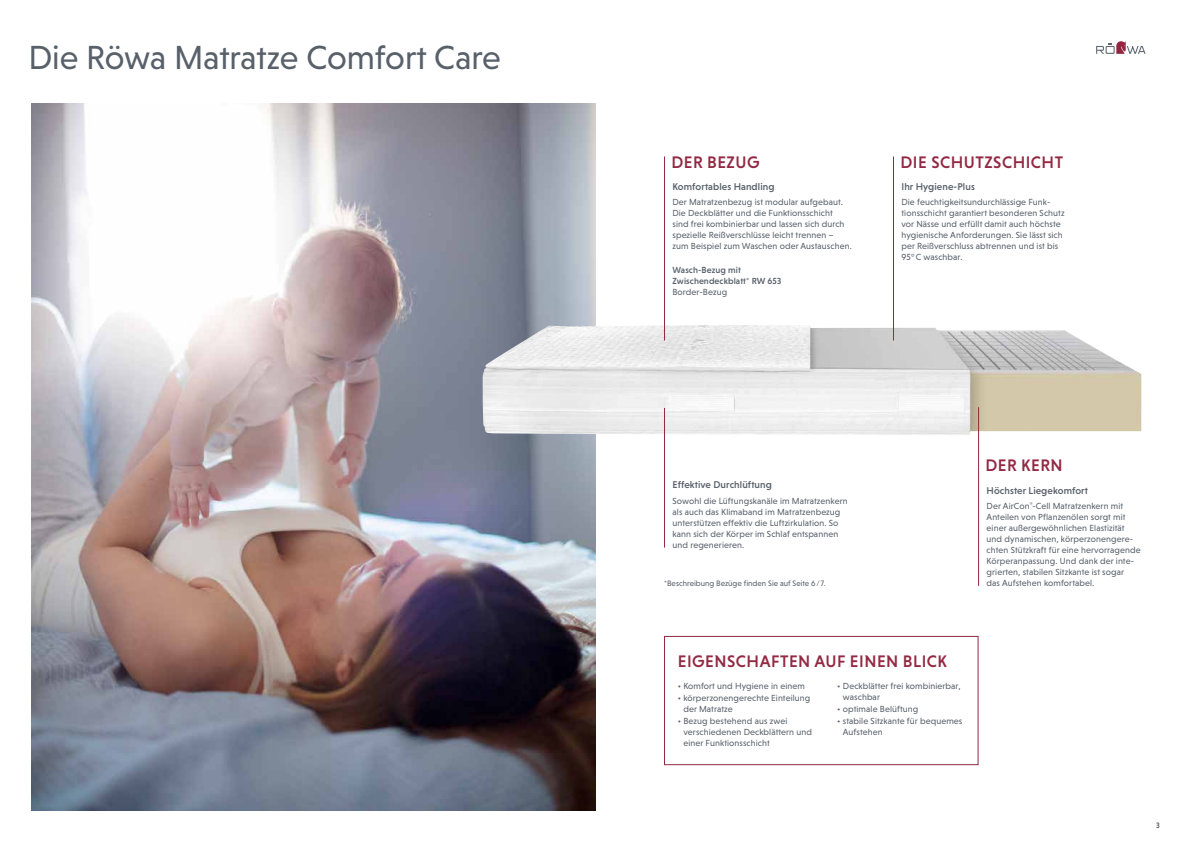
<style>
.page{position:relative;width:1191px;height:842px;background:#fff}
.page>*{position:absolute;margin:0;border:0;box-sizing:border-box;transform-origin:0 0}
.t1{font:34px "Niveau Grotesk";letter-spacing:-.005em;color:#58606a}
.t2{font:500 17px "Niveau Grotesk";letter-spacing:.03em;color:#932943}
.t3{font:500 10px "Niveau Grotesk";letter-spacing:.01em;color:#58606a}
.t4{font:9px/11px "Niveau Grotesk";letter-spacing:.01em;color:#58606a}
.t5{font:500 9px/11px "Niveau Grotesk";letter-spacing:.01em;color:#58606a}
.t6{font:8px "Niveau Grotesk";color:#58606a}
.t7{font:500 8px "Niveau Grotesk";color:#58606a}
</style>
<div class="page">
<svg style="left:1096px;top:41px;width:49px;height:13px"></svg>
<img style="left:31px;top:103px;width:564px;height:708px">
<img style="left:482px;top:325px;width:659px;height:110px">
<hr style="left:664px;top:156px;width:1px;height:184px;background:#932943">
<hr style="left:893px;top:156px;width:1px;height:184px;background:#932943">
<div style="left:664px;top:636px;width:314px;height:129px;border:1px solid #932943"></div>
<hr style="left:978px;top:407px;width:1px;height:179px;background:#932943">
<hr style="left:664px;top:408px;width:1px;height:139px;background:#932943">
<h1 class="t1" style="left:28px;top:38px;width:474px">Die Röwa Matratze Comfort Care</h1>
<h2 class="t2" style="left:671px;top:153px;width:90px">DER BEZUG</h2>
<h2 class="t2" style="left:900px;top:153px;width:164px">DIE SCHUTZSCHICHT</h2>
<p class="t3" style="left:672px;top:181px;width:103px">Komfortables Handling</p>
<p class="t4" style="left:672px;top:197px;width:181px">Der Matratzenbezug ist modular aufgebaut.<br>Die Deckblätter und die Funktionsschicht<br>sind frei kombinierbar und lassen sich durch spezielle Reißverschlüsse leicht trennen – zum Beispiel zum Waschen oder Austauschen.</p>
<p class="t5" style="left:672px;top:264px;width:110px">Wasch-Bezug mit<br>Zwischendeckblatt* RW 653</p>
<p class="t4" style="left:672px;top:286px;width:56px">Border-Bezug</p>
<p class="t3" style="left:901px;top:181px;width:75px">Ihr Hygiene-Plus</p>
<p class="t4" style="left:901px;top:197px;width:165px">Die feuchtigkeitsundurchlässige Funk&shy;tionsschicht garantiert besonderen Schutz vor Nässe und erfüllt damit auch höchste hygienische Anforderungen. Sie lässt sich per Reißverschluss abtrennen und ist bis 95°C waschbar.</p>
<p class="t3" style="left:672px;top:479px;width:101px">Effektive Durchlüftung</p>
<p class="t4" style="left:672px;top:495px;width:177px">Sowohl die Lüftungskanäle im Matratzenkern als auch das Klimaband im Matratzenbezug unterstützen effektiv die Luftzirkulation. So kann sich der Körper im Schlaf entspannen und regenerieren.</p>
<p class="t6" style="left:664px;top:579px;width:163px">*Beschreibung Bezüge finden Sie auf Seite 6/ 7.</p>
<h2 class="t2" style="left:985px;top:455px;width:79px">DER KERN</h2>
<p class="t3" style="left:986px;top:484px;width:103px">Höchster Liegekomfort</p>
<p class="t4" style="left:986px;top:500px;width:156px">Der AirCon<sup>®</sup>-Cell Matratzenkern mit Anteilen von Pflanzenölen sorgt mit einer außergewöhnlichen Elastizität und dynamischen, körperzonengere&shy;chten Stützkraft für eine hervorragende Körperanpassung. Und dank der inte&shy;grierten, stabilen Sitzkante ist sogar<br>das Aufstehen komfortabel.</p>
<h2 class="t2" style="left:678px;top:651px;width:271px">EIGENSCHAFTEN AUF EINEN BLICK</h2>
<p class="t4" style="left:677px;top:680px;width:129px">• Komfort und Hygiene in einem</p>
<p class="t4" style="left:683px;top:692px;width:128px;text-indent:-6px">• körperzonengerechte Einteilung der Matratze</p>
<p class="t4" style="left:683px;top:715px;width:130px;text-indent:-6px">• Bezug bestehend aus zwei verschiedenen Deckblättern und einer Funktionsschicht</p>
<p class="t4" style="left:843px;top:680px;width:119px;text-indent:-6px">• Deckblätter frei kombinierbar, waschbar</p>
<p class="t4" style="left:837px;top:703px;width:83px">• optimale Belüftung</p>
<p class="t4" style="left:843px;top:715px;width:121px;text-indent:-6px">• stabile Sitzkante für bequemes<br>Aufstehen</p>
<p class="t7" style="left:1156px;top:820px;width:5px">3</p>
</div>
